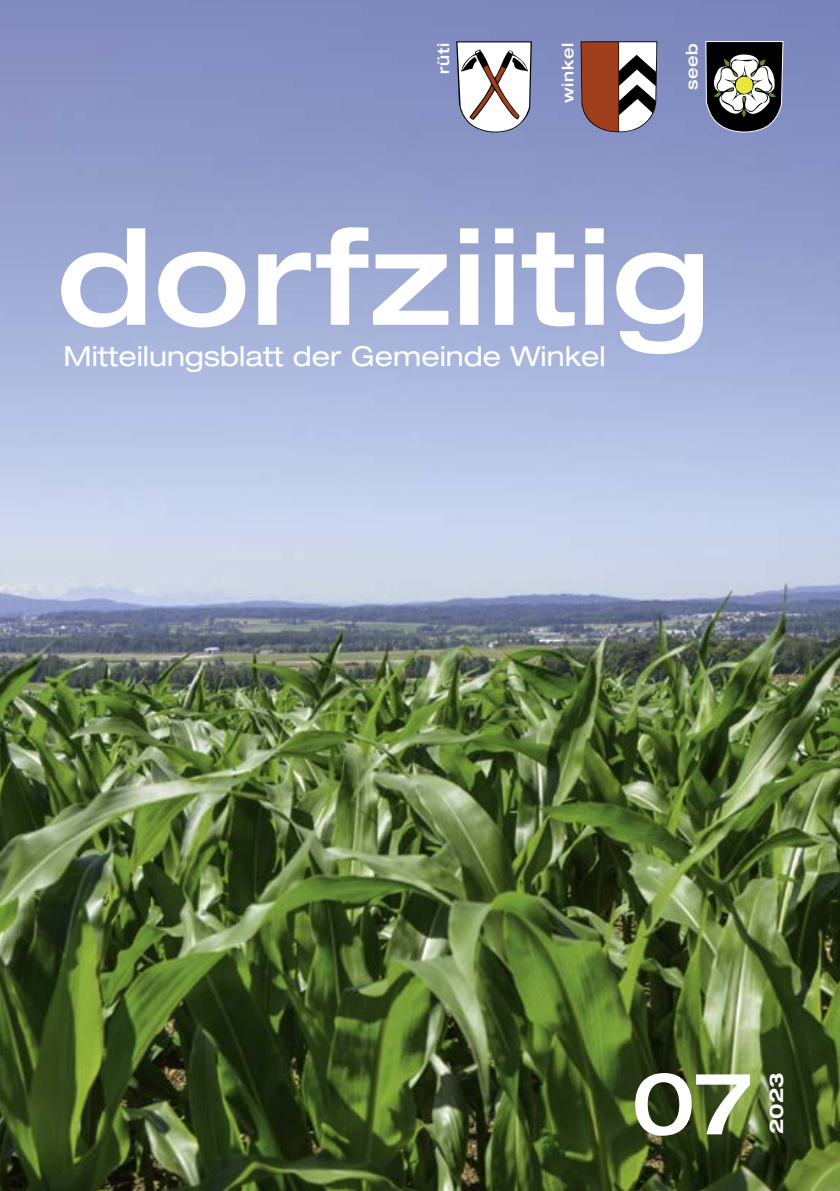
<style>
.page{position:relative;width:840px;height:1191px;background:#fff}
.page>*{position:absolute;margin:0;border:0;box-sizing:border-box;transform-origin:0 0}
.t1{font:500 expanded 132.8px "Helvetica Neue";letter-spacing:.01em;color:#fff}
.t2{font:500 expanded 86.6px "Helvetica Neue";color:#fff}
.t3{font:expanded 27.6px "Helvetica Neue";color:#fff}
.t4{font:700 expanded 18.8px "Helvetica Neue";color:#fff}
.t5{font:500 expanded 16px "Helvetica Neue";letter-spacing:.045em;color:#fff}
</style>
<div class="page">
<img style="left:0;top:0;width:839px;height:1191px">
<svg style="left:705px;top:41px;width:77px;height:91px"></svg>
<svg style="left:580px;top:41px;width:77px;height:91px"></svg>
<svg style="left:456px;top:41px;width:75px;height:91px"></svg>
<p class="t5" style="left:433px;top:74px;width:33px;rotate:-90deg">rüti</p>
<p class="t5" style="left:557px;top:103px;width:61px;rotate:-90deg">winkel</p>
<p class="t5" style="left:681px;top:90px;width:49px;rotate:-90deg">seeb</p>
<p class="t1" style="left:57px;top:195px;width:655px">dorfziitig</p>
<p class="t3" style="left:64px;top:339px;width:543px">Mitteilungsblatt der Gemeinde Winkel</p>
<p class="t2" style="left:631px;top:1049px;width:122px">07</p>
<p class="t4" style="left:764px;top:1134px;width:63px;rotate:-90deg">2023</p>
</div>
